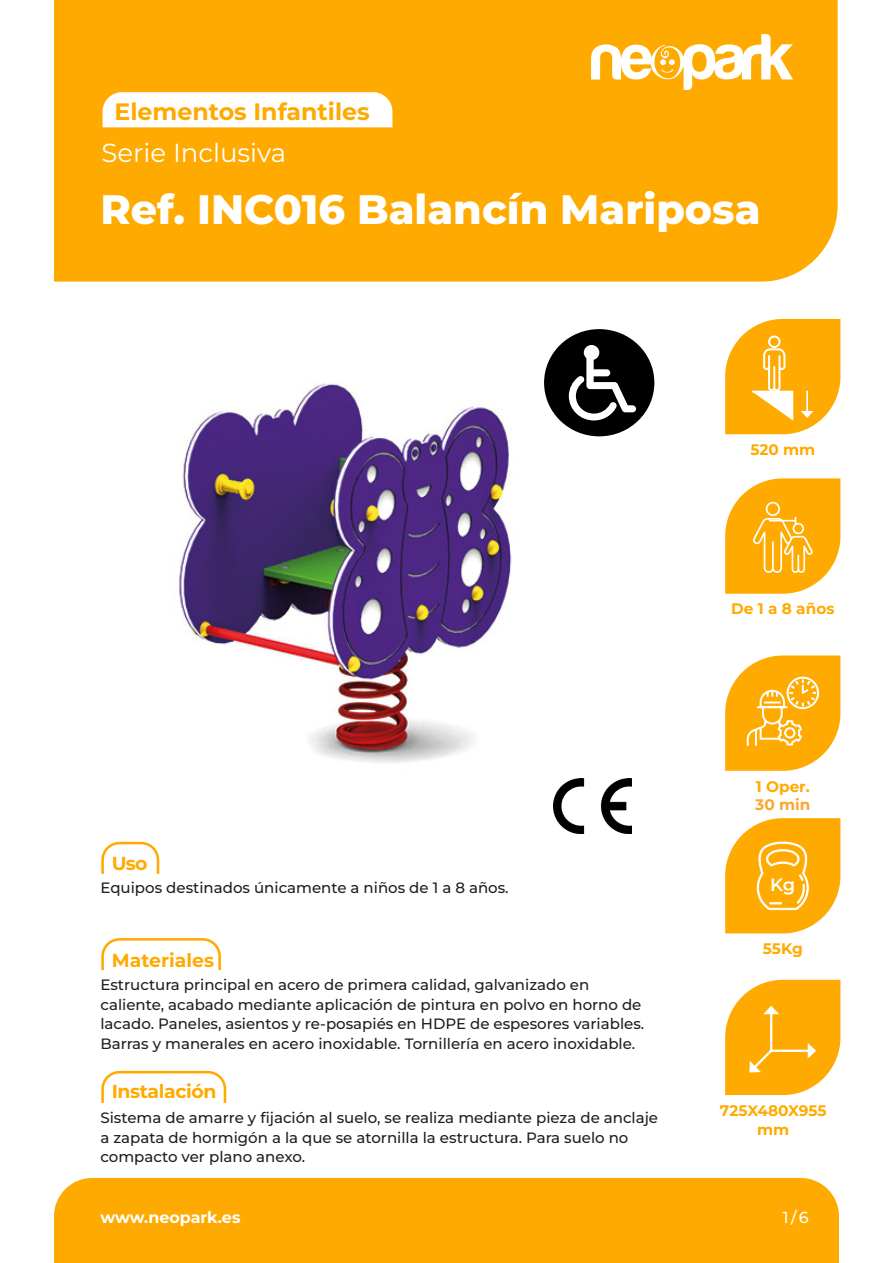
<style>
.page{position:relative;width:893px;height:1263px;background:#fff}
.page>*{position:absolute;margin:0;border:0;box-sizing:border-box;transform-origin:0 0}
.t1{font:800 41.1px "Montserrat";color:#fff}
.t2{font:26.1px "Montserrat";color:#fff}
.t3{font:700 23.7px "Montserrat";color:#fa0}
.t4{font:700 18.9px "Montserrat";letter-spacing:-.02em;color:#fa0}
.t5{font:700 18.9px "Montserrat";color:#fa0}
.t6{font:600 18px "Montserrat";color:#fff}
.t7{font:700 15.9px "Montserrat";color:#fff}
.t8{font:500 15.9px "Montserrat";color:#fff}
.t9{font:700 15.3px/18.3px "Montserrat";color:#fa0;text-align:center}
.t10{font:700 15.3px "Montserrat";color:#faa72b}
.t11{font:500 15px/19.5px "Montserrat";color:#231f20}
</style>
<div class="page">
<div style="left:54px;top:0;width:784px;height:282px;background:#fa0"></div>
<div style="left:54px;top:1178px;width:785px;height:85px;background:#fa0"></div>
<svg style="left:591px;top:34px;width:202px;height:56px"></svg>
<svg style="left:103px;top:92px;width:289px;height:35px"></svg>
<svg style="left:101px;top:841px;width:59px;height:33px"></svg>
<svg style="left:101px;top:938px;width:120px;height:33px"></svg>
<svg style="left:101px;top:1070px;width:126px;height:33px"></svg>
<svg style="left:725px;top:319px;width:115px;height:115px"></svg>
<svg style="left:725px;top:478px;width:115px;height:116px;background:#ffb82b"></svg>
<svg style="left:725px;top:818px;width:115px;height:115px;background:#ffb729"></svg>
<svg style="left:725px;top:980px;width:115px;height:115px;background:#ffb523"></svg>
<svg style="left:725px;top:655px;width:115px;height:116px"></svg>
<img style="left:174px;top:329px;width:481px;height:499px">
<div style="left:544px;top:329px;width:110px;height:107px;background:#000;border-radius:50%"></div>
<svg style="left:569px;top:345px;width:67px;height:75px"></svg>
<img style="left:553px;top:778px;width:78px;height:56px">
<p class="t3" style="left:115px;top:94px;width:257px">Elementos Infantiles</p>
<p class="t2" style="left:102px;top:135px;width:186px">Serie Inclusiva</p>
<p class="t1" style="left:100px;top:179px;width:662px">Ref. INC016 Balancín Mariposa</p>
<p class="t9" style="left:750px;top:440px;width:66px">520 mm</p>
<p class="t9" style="left:731px;top:599px;width:105px">De 1 a 8 años</p>
<p class="t4" style="left:112px;top:849px;width:37px">Uso</p>
<p class="t11" style="left:100px;top:877px;width:410px">Equipos destinados únicamente a niños de 1 a 8 años.</p>
<p class="t5" style="left:112px;top:946px;width:104px">Materiales</p>
<p class="t11" style="left:100px;top:975px;width:545px">Estructura principal en acero de primera calidad, galvanizado en caliente, acabado mediante aplicación de pintura en polvo en horno de lacado. Paneles, asientos y re-posapiés en HDPE de espesores variables.</p>
<p class="t11" style="left:100px;top:1033px;width:536px">Barras y manerales en acero inoxidable. Tornillería en acero inoxidable.</p>
<p class="t4" style="left:112px;top:1078px;width:106px">Instalación</p>
<p class="t11" style="left:100px;top:1107px;width:559px">Sistema de amarre y fijación al suelo, se realiza mediante pieza de anclaje a zapata de hormigón a la que se atornilla la estructura. Para suelo no compacto ver plano anexo.</p>
<p class="t9" style="left:756px;top:776px;width:55px">1 Oper.</p>
<p class="t10" style="left:755px;top:793px;width:56px">30 min</p>
<p class="t6" style="left:770px;top:872px;width:27px">Kg</p>
<p class="t9" style="left:763px;top:939px;width:41px">55Kg</p>
<p class="t9" style="left:720px;top:1101px;width:108px">725X480X955 mm</p>
<p class="t7" style="left:100px;top:1206px;width:141px">www.neopark.es</p>
<p class="t8" style="left:783px;top:1206px;width:28px">1/6</p>
</div>
